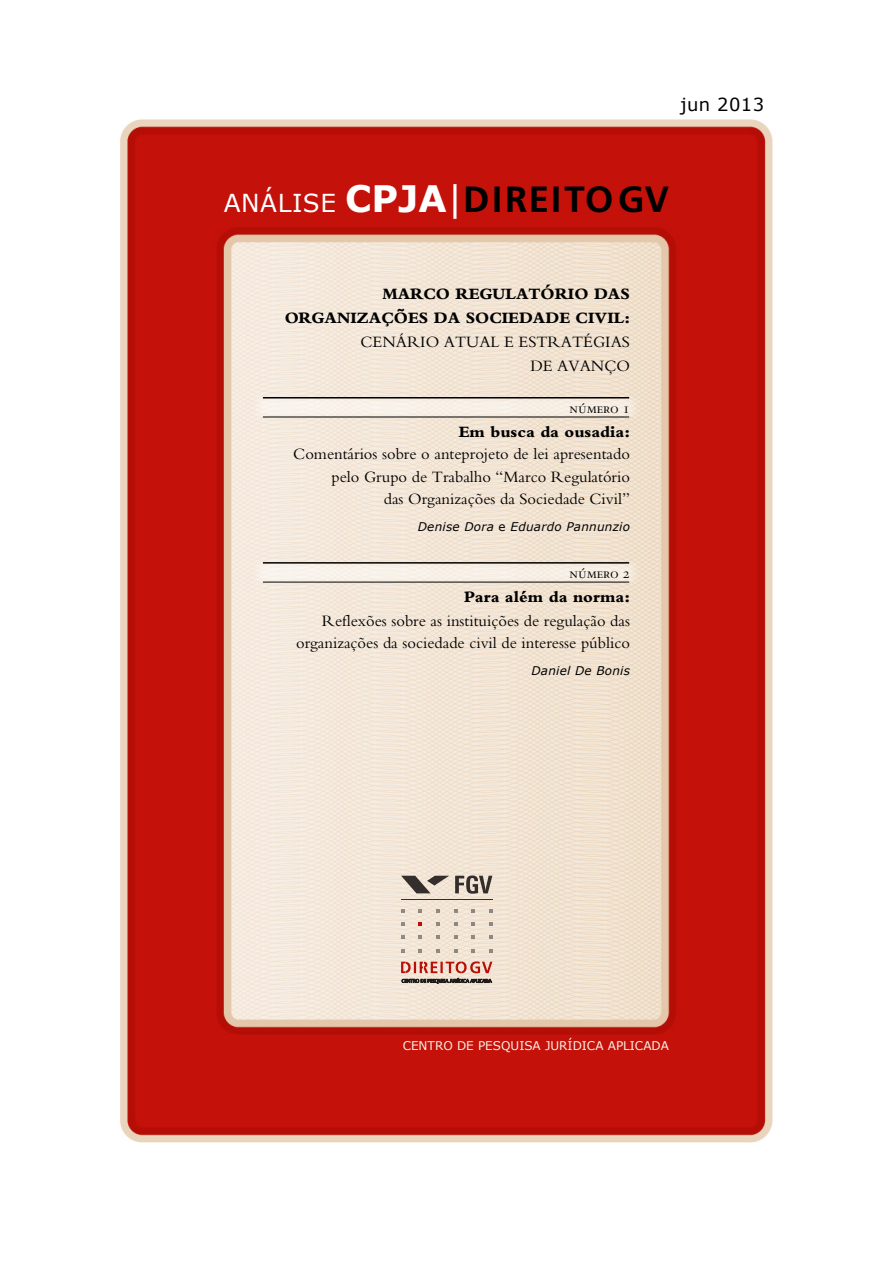
<style>
.page{position:relative;width:893px;height:1263px;background:#fff}
.page>*{position:absolute;margin:0;border:0;box-sizing:border-box;transform-origin:0 0}
.t1{font:700 36.45px "Frutiger";letter-spacing:.065em;color:#000}
.t2{font:18px "Verdana";letter-spacing:.02em;color:#000}
.t3{font:16.5px/22.5px "Bembo";color:#000;text-align:right}
.t4{font:800 16.5px/24px "Bembo";color:#000;text-align:right}
.t5{font:16.5px/24px "Bembo SC";color:#000;text-align:right}
.t6{font:15px "Bembo SC";color:#000}
.t7{font:italic 12px "Verdana";letter-spacing:.02em;color:#000}
.t8{font:12px "Verdana";color:#f8f0e7}
.s1{font-family:"Verdana";font-weight:400;font-size:24.75px;color:#fff}
.s2{font-family:"Verdana";color:#fff}
.s3{font-family:"Verdana";font-weight:400;color:#fff}
.s4{font-style:normal}
</style>
<div class="page">
<img style="left:120px;top:119px;width:653px;height:1024px">
<img style="left:240px;top:398px;width:412px;height:19px">
<img style="left:240px;top:563px;width:412px;height:19px">
<svg style="left:489px;top:922px;width:3px;height:4px"></svg>
<svg style="left:489px;top:909px;width:3px;height:4px"></svg>
<svg style="left:471px;top:949px;width:4px;height:3px"></svg>
<svg style="left:436px;top:949px;width:4px;height:3px"></svg>
<svg style="left:489px;top:935px;width:3px;height:4px"></svg>
<svg style="left:471px;top:922px;width:4px;height:4px"></svg>
<svg style="left:454px;top:922px;width:3px;height:4px"></svg>
<svg style="left:436px;top:922px;width:4px;height:4px"></svg>
<svg style="left:419px;top:922px;width:3px;height:4px"></svg>
<svg style="left:401px;top:922px;width:4px;height:4px"></svg>
<svg style="left:471px;top:909px;width:4px;height:4px"></svg>
<svg style="left:454px;top:909px;width:3px;height:4px"></svg>
<svg style="left:436px;top:909px;width:4px;height:4px"></svg>
<svg style="left:419px;top:909px;width:3px;height:4px"></svg>
<svg style="left:401px;top:909px;width:4px;height:4px"></svg>
<svg style="left:471px;top:935px;width:4px;height:4px"></svg>
<svg style="left:454px;top:935px;width:3px;height:4px"></svg>
<svg style="left:436px;top:935px;width:4px;height:4px"></svg>
<svg style="left:419px;top:935px;width:3px;height:4px"></svg>
<svg style="left:401px;top:935px;width:4px;height:4px"></svg>
<svg style="left:401px;top:949px;width:4px;height:3px"></svg>
<hr style="left:401px;top:899px;width:91px;height:1px;background:#373435">
<svg style="left:401px;top:876px;width:48px;height:17px"></svg>
<svg style="left:455px;top:875px;width:37px;height:19px"></svg>
<svg style="left:401px;top:961px;width:91px;height:22px;background:#c29589"></svg>
<hr style="left:263px;top:397px;width:366px;height:1px;background:#000">
<hr style="left:263px;top:417px;width:366px;height:1px;background:#000">
<hr style="left:263px;top:562px;width:366px;height:2px;background:#000">
<hr style="left:263px;top:582px;width:366px;height:1px;background:#000">
<p class="t2" style="left:680px;top:93px;width:85px">jun 2013</p>
<h1 class="t1" style="left:224px;top:178px;width:447px"><span class="s1">ANÁLISE</span> <span class="s2">CPJA</span><span class="s3">|</span>DIREITOGV</h1>
<p class="t4" style="left:284px;top:281px;width:347px">MARCO REGULATÓRIO DAS<br>ORGANIZAÇÕES DA SOCIEDADE CIVIL:</p>
<p class="t5" style="left:361px;top:330px;width:271px">CENÁRIO ATUAL E ESTRATÉGIAS<br>DE AVANÇO</p>
<p class="t6" style="left:570px;top:400px;width:62px">número 1</p>
<p class="t4" style="left:459px;top:419px;width:173px">Em busca da ousadia:</p>
<p class="t3" style="left:293px;top:442px;width:338px">Comentários sobre o anteprojeto de lei apresentado pelo Grupo de Trabalho “Marco Regulatório<br>das Organizações da Sociedade Civil”</p>
<p class="t7" style="left:418px;top:519px;width:214px">Denise Dora <span class="s4">e</span> Eduardo Pannunzio</p>
<p class="t6" style="left:570px;top:565px;width:62px">número 2</p>
<p class="t4" style="left:464px;top:584px;width:167px">Para além da norma:</p>
<p class="t3" style="left:296px;top:609px;width:335px">Reflexões sobre as instituições de regulação das organizações da sociedade civil de interesse público</p>
<p class="t7" style="left:531px;top:663px;width:100px">Daniel De Bonis</p>
<p class="t8" style="left:403px;top:1038px;width:268px">CENTRO DE PESQUISA JURÍDICA APLICADA</p>
</div>
